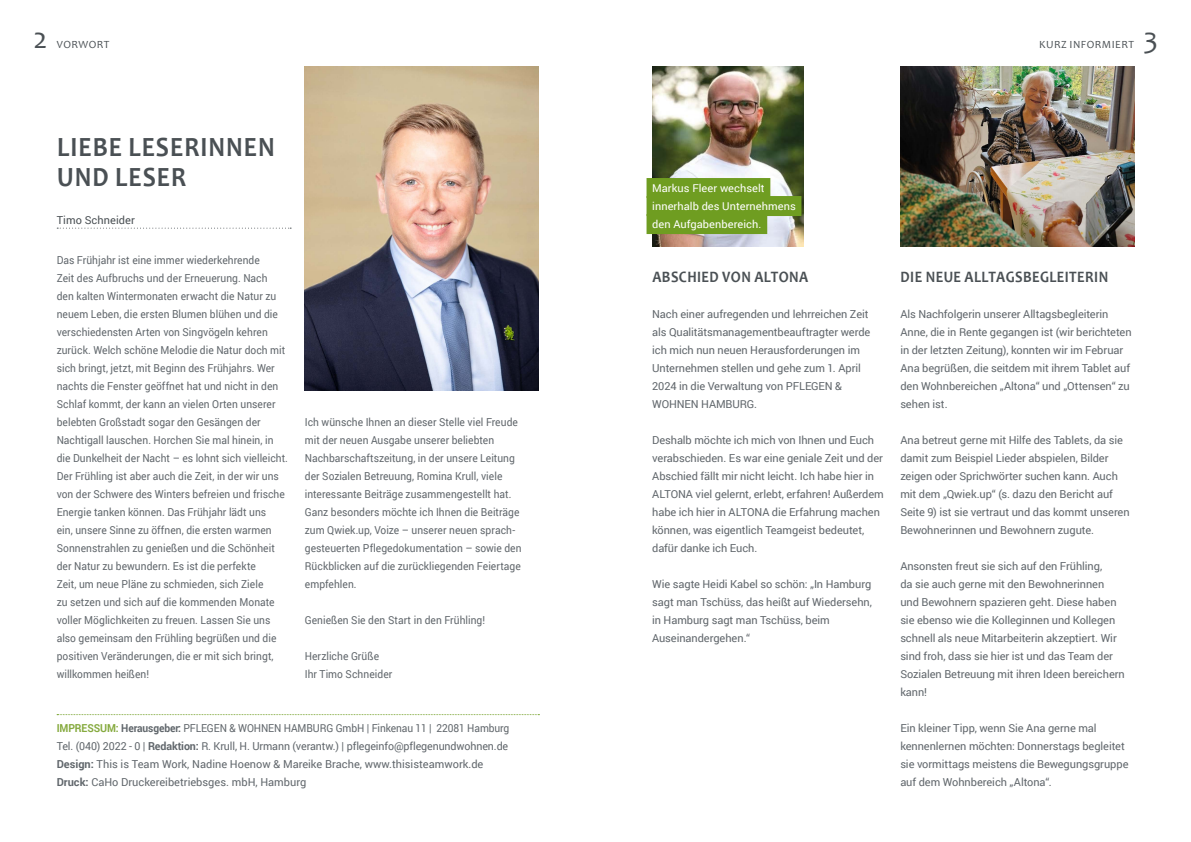
<style>
.page{position:relative;width:1191px;height:842px;background:#fff}
.page>*{position:absolute;margin:0;border:0;box-sizing:border-box;transform-origin:0 0}
.t1{font:30px "Candara";color:#4a5054}
.t2{font:700 28px/30px "Candara";letter-spacing:.04em;color:#4a5054;scale:.9 1}
.t3{font:700 16px "Candara";letter-spacing:.03em;color:#4a5054;scale:.9 1}
.t4{font:11px/18px "Roboto";color:#61676c;scale:.93 1}
.t5{font:11px/18px "Roboto";color:#61676c}
.t6{font:11px "Candara";letter-spacing:.04em;color:#4a5054}
.t7{font:11px "Roboto";letter-spacing:.005em;color:#4a5054}
.t8{font:10.8px/18px "Roboto";letter-spacing:.005em;color:#fff}
.s1{font-weight:700;color:#86aa3f}
.s2{font-weight:700}
</style>
<div class="page">
<img style="left:652px;top:66px;width:151px;height:180px">
<svg style="left:57px;top:714px;width:482px;height:1px"></svg>
<img style="left:305px;top:66px;width:233px;height:324px">
<svg style="left:57px;top:228px;width:234px;height:1px"></svg>
<div style="left:646px;top:178px;width:124px;height:20px;background:#6f9d21"></div>
<div style="left:646px;top:196px;width:155px;height:20px;background:#6f9d21"></div>
<div style="left:646px;top:214px;width:121px;height:20px;background:#6f9d21"></div>
<img style="left:900px;top:66px;width:234px;height:180px">
<h1 class="t1" style="left:34px;top:20px;width:15px">2</h1>
<p class="t6" style="left:57px;top:38px;width:54px">VORWORT</p>
<p class="t6" style="left:1039px;top:38px;width:96px">KURZ INFORMIERT</p>
<h1 class="t1" style="left:1143px;top:20px;width:16px">3</h1>
<h2 class="t2" style="left:57px;top:132px;width:243px">LIEBE LESERINNEN<br>UND LESER</h2>
<p class="t7" style="left:57px;top:213px;width:80px">Timo Schneider</p>
<p class="t4" style="left:57px;top:251px;width:250px">Das Frühjahr ist eine immer wiederkehrende<br>Zeit des Aufbruchs und der Erneuerung. Nach<br>den kalten Wintermonaten erwacht die Natur zu neuem Leben, die ersten Blumen blühen und die verschiedensten Arten von Singvögeln kehren zurück. Welch schöne Melodie die Natur doch mit sich bringt, jetzt, mit Beginn des Frühjahrs. Wer nachts die Fenster geöffnet hat und nicht in den Schlaf kommt, der kann an vielen Orten unserer belebten Großstadt sogar den Gesängen der Nachtigall lauschen. Horchen Sie mal hinein, in die Dunkelheit der Nacht – es lohnt sich vielleicht.<br>Der Frühling ist aber auch die Zeit, in der wir uns von der Schwere des Winters befreien und frische Energie tanken können. Das Frühjahr lädt uns<br>ein, unsere Sinne zu öffnen, die ersten warmen Sonnenstrahlen zu genießen und die Schönheit der Natur zu bewundern. Es ist die perfekte<br>Zeit, um neue Pläne zu schmieden, sich Ziele<br>zu setzen und sich auf die kommenden Monate voller Möglichkeiten zu freuen. Lassen Sie uns also gemeinsam den Frühling begrüßen und die positiven Veränderungen, die er mit sich bringt, willkommen heißen!</p>
<p class="t4" style="left:305px;top:413px;width:235px">Ich wünsche Ihnen an dieser Stelle viel Freude mit der neuen Ausgabe unserer beliebten Nachbarschaftszeitung, in der unsere Leitung der Sozialen Betreuung, Romina Krull, viele interessante Beiträge zusammengestellt hat.<br>Ganz besonders möchte ich Ihnen die Beiträge zum Qwiek.up, Voize – unserer neuen sprach&shy;gesteuerten Pflegedokumentation – sowie den Rückblicken auf die zurückliegenden Feiertage empfehlen.</p>
<p class="t4" style="left:305px;top:611px;width:195px">Genießen Sie den Start in den Frühling!</p>
<p class="t4" style="left:305px;top:647px;width:96px">Herzliche Grüße<br>Ihr Timo Schneider</p>
<p class="t4" style="left:57px;top:719px;width:488px"><span class="s1">IMPRESSUM:</span> <span class="s2">Herausgeber:</span> PFLEGEN &amp; WOHNEN HAMBURG GmbH | Finkenau 11 | 22081 Hamburg Tel. (040) 2022 - 0 | <span class="s2">Redaktion:</span> R. Krull, H. Urmann (verantw.) | pflegeinfo@pflegenundwohnen.de <span class="s2">Design:</span> This is Team Work, Nadine Hoenow &amp; Mareike Brache, www.thisisteamwork.de <span class="s2">Druck:</span> CaHo Druckereibetriebsges. mbH, Hamburg</p>
<p class="t8" style="left:652px;top:179px;width:145px">Markus Fleer wechselt innerhalb des Unternehmens den Aufgabenbereich.</p>
<h3 class="t3" style="left:652px;top:267px;width:175px">ABSCHIED VON ALTONA</h3>
<p class="t5" style="left:652px;top:305px;width:220px">Nach einer aufregenden und lehrreichen Zeit als Qualitätsmanagementbeauftragter werde ich mich nun neuen Herausforderungen im Unternehmen stellen und gehe zum 1. April 2024 in die Verwaltung von PFLEGEN &amp; WOHNEN HAMBURG.</p>
<p class="t5" style="left:652px;top:431px;width:233px">Deshalb möchte ich mich von Ihnen und Euch verabschieden. Es war eine geniale Zeit und der Abschied fällt mir nicht leicht. Ich habe hier in ALTONA viel gelernt, erlebt, erfahren! Außerdem habe ich hier in ALTONA die Erfahrung machen können, was eigentlich Teamgeist bedeutet, dafür danke ich Euch.</p>
<p class="t5" style="left:652px;top:575px;width:221px">Wie sagte Heidi Kabel so schön: „In Hamburg sagt man Tschüss, das heißt auf Wiedersehn, in Hamburg sagt man Tschüss, beim Auseinandergehen.“</p>
<h3 class="t3" style="left:900px;top:267px;width:232px">DIE NEUE ALLTAGSBEGLEITERIN</h3>
<p class="t5" style="left:900px;top:305px;width:233px">Als Nachfolgerin unserer Alltagsbegleiterin Anne, die in Rente gegangen ist (wir berichteten in der letzten Zeitung), konnten wir im Februar Ana begrüßen, die seitdem mit ihrem Tablet auf den Wohnbereichen „Altona“ und „Ottensen“ zu sehen ist.</p>
<p class="t5" style="left:900px;top:431px;width:231px">Ana betreut gerne mit Hilfe des Tablets, da sie damit zum Beispiel Lieder abspielen, Bilder zeigen oder Sprichwörter suchen kann. Auch mit dem „Qwiek.up“ (s. dazu den Bericht auf Seite 9) ist sie vertraut und das kommt unseren Bewohnerinnen und Bewohnern zugute.</p>
<p class="t5" style="left:900px;top:557px;width:226px">Ansonsten freut sie sich auf den Frühling,<br>da sie auch gerne mit den Bewohnerinnen und Bewohnern spazieren geht. Diese haben sie ebenso wie die Kolleginnen und Kollegen schnell als neue Mitarbeiterin akzeptiert. Wir sind froh, dass sie hier ist und das Team der Sozialen Betreuung mit ihren Ideen bereichern kann!</p>
<p class="t5" style="left:900px;top:719px;width:230px">Ein kleiner Tipp, wenn Sie Ana gerne mal kennenlernen möchten: Donnerstags begleitet sie vormittags meistens die Bewegungsgruppe auf dem Wohnbereich „Altona“.</p>
</div>
